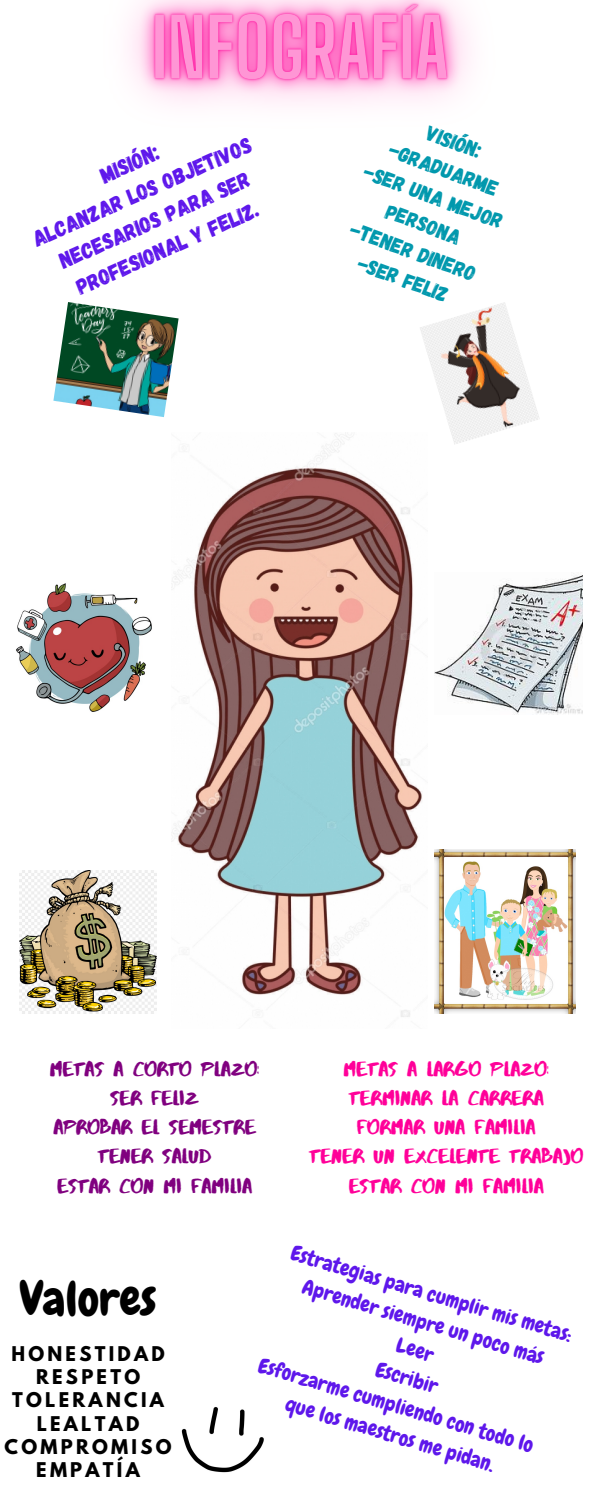
<style>
.page{position:relative;width:600px;height:1500px;background:#fff}
.page>*{position:absolute;margin:0;border:0;box-sizing:border-box;transform-origin:0 0}
.t1{font:48px "Chewy";color:#000}
.t2{font:22px/30.7px "Gagalin";color:#5e17eb;text-align:center}
.t3{font:21px/29.2px "Chewy";color:#5e17eb;text-align:center}
.t4{font:21px/29.2px "Abys";color:#f09;text-align:center}
.t5{font:21px/29.2px "Abys";color:#80007f;text-align:center}
.t6{font:21px "Gagalin";color:#0098ad}
.t7{font:700 18px/23.2px "League Spartan";letter-spacing:.18em;color:#000;text-align:center}
</style>
<div class="page">
<img style="left:172px;top:433px;width:250px;height:584px">
<img style="left:53px;top:302px;width:126px;height:115px">
<img style="left:419px;top:302px;width:121px;height:143px">
<img style="left:181px;top:1407px;width:83px;height:66px">
<img style="left:20px;top:871px;width:136px;height:142px">
<img style="left:434px;top:850px;width:141px;height:163px">
<img style="left:16px;top:583px;width:136px;height:129px">
<img style="left:434px;top:573px;width:149px;height:142px">
<img style="left:128px;top:0;width:343px;height:105px">
<p class="t6" style="left:432px;top:119px;width:59px;rotate:20deg">Visión:</p>
<p class="t6" style="left:369px;top:159px;width:148px;rotate:20deg">-Ser una mejor</p>
<p class="t6" style="left:356px;top:216px;width:134px;rotate:20deg">-Tener dinero</p>
<p class="t2" style="left:15px;top:197px;width:239px;rotate:-24deg">Misión:<br>Alcanzar los objetivos necesarios para ser profesional y feliz.</p>
<p class="t6" style="left:395px;top:137px;width:116px;rotate:20deg">-Graduarme</p>
<p class="t6" style="left:391px;top:198px;width:80px;rotate:20deg">persona</p>
<p class="t6" style="left:363px;top:250px;width:96px;rotate:20deg">-Ser feliz</p>
<p class="t5" style="left:50px;top:1054px;width:211px">METAS A CORTO PLAZO:<br>SER FELIZ<br>APROBAR EL SEMESTRE<br>TENER SALUD<br>ESTAR CON MI FAMILIA</p>
<p class="t4" style="left:309px;top:1054px;width:276px">METAS A LARGO PLAZO:<br>TERMINAR LA CARRERA<br>FORMAR UNA FAMILIA<br>TENER UN EXCELENTE TRABAJO<br>ESTAR CON MI FAMILIA</p>
<h1 class="t1" style="left:20px;top:1268px;width:139px">Valores</h1>
<p class="t7" style="left:5px;top:1344px;width:168px">HONESTIDAD<br>RESPETO<br>TOLERANCIA<br>LEALTAD<br>COMPROMISO<br>EMPATÍA</p>
<p class="t3" style="left:295px;top:1239px;width:294px;rotate:16deg">Estrategias para cumplir mis metas:<br>Aprender siempre un poco más<br>Leer</p>
<p class="t3" style="left:263px;top:1352px;width:288px;rotate:16deg">Esforzarme cumpliendo con todo lo</p>
<p class="t3" style="left:380px;top:1355px;width:66px;rotate:16deg">Escribir</p>
<p class="t3" style="left:290px;top:1390px;width:218px;rotate:16deg">que los maestros me pidan.</p>
</div>
